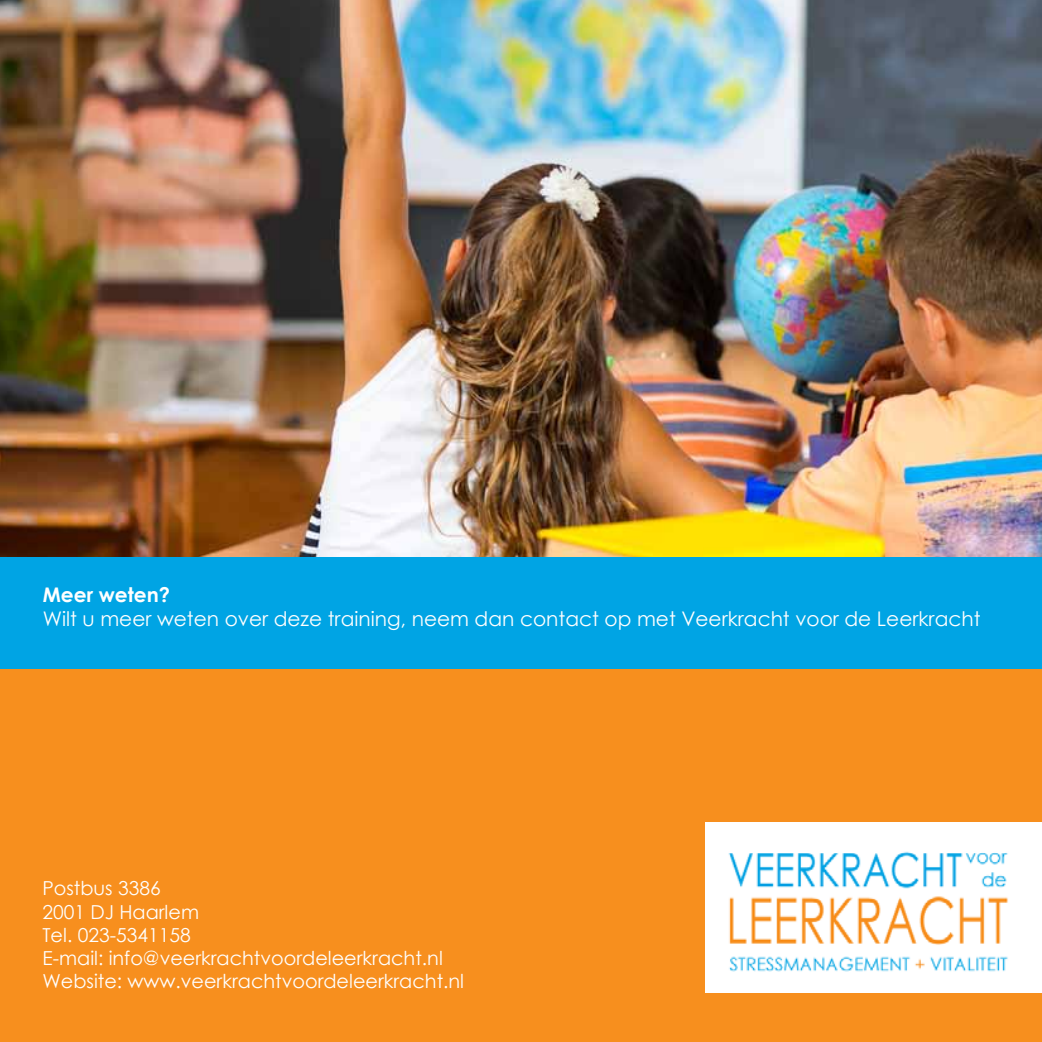
<style>
.page{position:relative;width:1042px;height:1042px;background:#fff}
.page>*{position:absolute;margin:0;border:0;box-sizing:border-box;transform-origin:0 0}
.t1{font:20.12px "Century Gothic";color:#fff}
.t2{font:700 20.12px "Century Gothic";color:#fff}
.t3{font:19.25px/23.1px "Century Gothic";color:#fff}
</style>
<div class="page">
<div style="left:0;top:557px;width:1042px;height:485px;background:#f78f1e"></div>
<img style="left:0;top:0;width:1042px;height:557px">
<div style="left:0;top:557px;width:1042px;height:111px;background:#00a4e4"></div>
<div style="left:705px;top:822px;width:337px;height:170px;background:#fff"></div>
<img style="left:728px;top:851px;width:280px;height:121px">
<p class="t2" style="left:43px;top:579px;width:129px">Meer weten?</p>
<p class="t1" style="left:43px;top:604px;width:939px">Wilt u meer weten over deze training, neem dan contact op met Veerkracht voor de Leerkracht</p>
<p class="t3" style="left:42px;top:876px;width:423px">Postbus 3386<br>2001 DJ Haarlem<br>Tel. 023-5341158<br>E-mail: info@veerkrachtvoordeleerkracht.nl<br>Website: www.veerkrachtvoordeleerkracht.nl</p>
</div>
